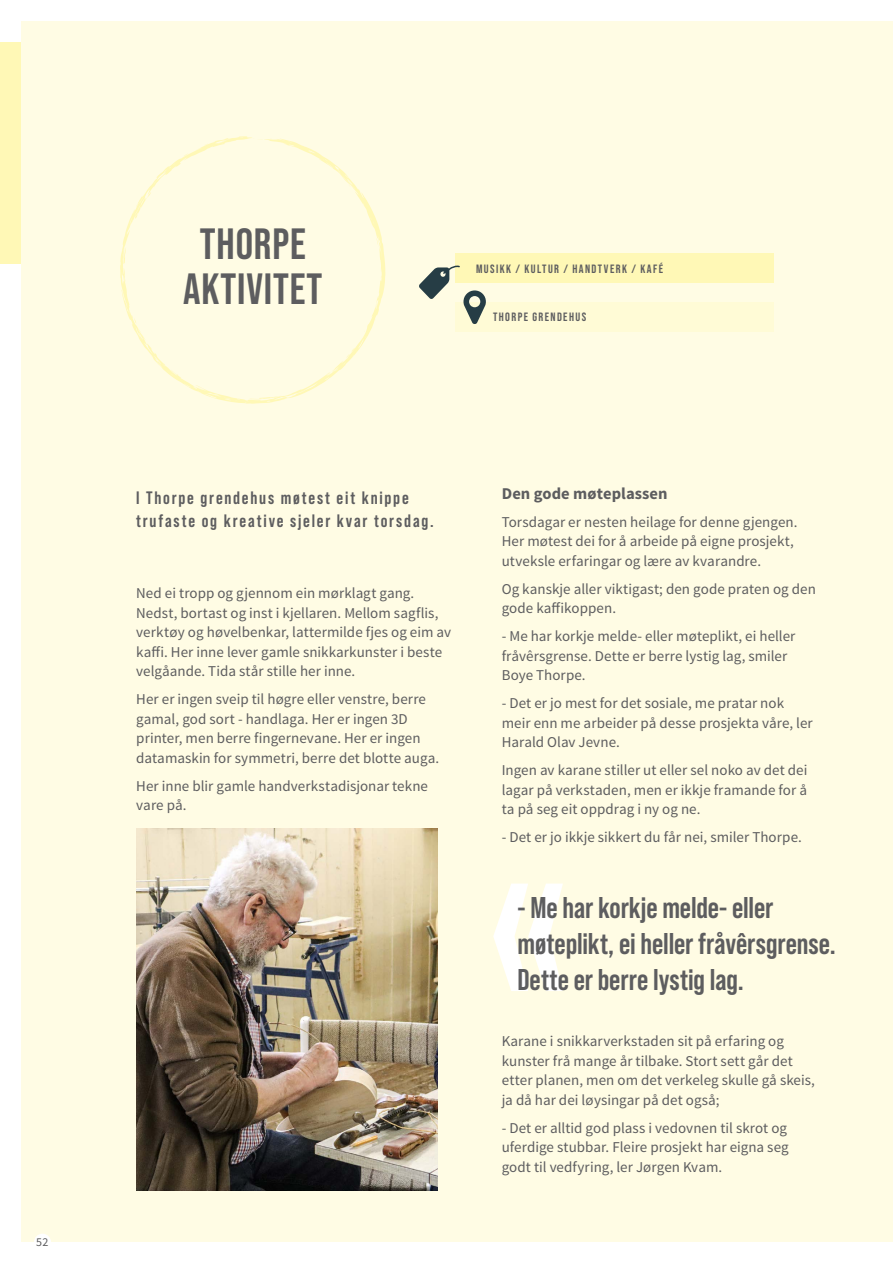
<style>
.page{position:relative;width:893px;height:1263px;background:#fff}
.page>*{position:absolute;margin:0;border:0;box-sizing:border-box;transform-origin:0 0}
.t1{font:43.5px/45px "Bebas Neue";letter-spacing:.02em;color:#5d5d5f;text-align:center}
.t2{font:700 30px/36px "Bebas Neue Pro";letter-spacing:-.005em;color:#5d5d5f}
.t3{font:700 18px/22.5px "Bebas Neue Pro";letter-spacing:.1em;color:#5d5d5f}
.t4{font:700 16.5px "Source Sans Pro";letter-spacing:.005em;color:#5d5d5f}
.t5{font:15px/19.5px "Source Sans Pro";letter-spacing:.005em;color:#5d5d5f}
.t6{font:12px "Bebas Neue";letter-spacing:.12em;color:#5d5d5f}
.t7{font:12px "Source Sans Pro";color:#5d5d5f}
</style>
<div class="page">
<div style="left:0;top:42px;width:26px;height:222px;background:#fff8b6"></div>
<div style="left:21px;top:21px;width:872px;height:1221px;background:#fffce4"></div>
<div style="left:455px;top:254px;width:319px;height:29px;background:#fff8b6"></div>
<div style="left:455px;top:302px;width:319px;height:30px;background:#fffbd6"></div>
<svg style="left:120px;top:136px;width:265px;height:268px"></svg>
<svg style="left:419px;top:265px;width:67px;height:59px"></svg>
<div style="left:34px;top:1233px;width:17px;height:18px;background:#fff;border-radius:50%"></div>
<svg style="left:493px;top:883px;width:70px;height:108px"></svg>
<img style="left:136px;top:828px;width:302px;height:363px">
<p class="t7" style="left:36px;top:1235px;width:14px">52</p>
<h1 class="t1" style="left:183px;top:221px;width:141px">THORPE<br>AKTIVITET</h1>
<p class="t6" style="left:476px;top:262px;width:189px">MUSIKK / KULTUR / HANDTVERK / KAFÉ</p>
<p class="t6" style="left:493px;top:310px;width:95px">THORPE GRENDEHUS</p>
<p class="t3" style="left:136px;top:486px;width:299px">I Thorpe grendehus møtest eit knippe trufaste og kreative sjeler kvar torsdag.</p>
<p class="t5" style="left:136px;top:584px;width:316px">Ned ei tropp og gjennom ein mørklagt gang.<br>Nedst, bortast og inst i kjellaren. Mellom sagflis, verktøy og høvelbenkar, lattermilde fjes og eim av kaffi. Her inne lever gamle snikkarkunster i beste velgåande. Tida står stille her inne.</p>
<p class="t5" style="left:136px;top:690px;width:304px">Her er ingen sveip til høgre eller venstre, berre gamal, god sort - handlaga. Her er ingen 3D printer, men berre fingernevane. Her er ingen datamaskin for symmetri, berre det blotte auga.</p>
<p class="t5" style="left:136px;top:776px;width:293px">Her inne blir gamle handverkstadisjonar tekne vare på.</p>
<p class="t4" style="left:502px;top:483px;width:167px">Den gode møteplassen</p>
<p class="t5" style="left:502px;top:512px;width:297px">Torsdagar er nesten heilage for denne gjengen.<br>Her møtest dei for å arbeide på eigne prosjekt, utveksle erfaringar og lære av kvarandre.</p>
<p class="t5" style="left:502px;top:579px;width:316px">Og kanskje aller viktigast; den gode praten og den gode kaffikoppen.</p>
<p class="t5" style="left:502px;top:627px;width:295px">- Me har korkje melde- eller møteplikt, ei heller fråvêrsgrense. Dette er berre lystig lag, smiler<br>Boye Thorpe.</p>
<p class="t5" style="left:502px;top:694px;width:312px">- Det er jo mest for det sosiale, me pratar nok meir enn me arbeider på desse prosjekta våre, ler<br>Harald Olav Jevne.</p>
<p class="t5" style="left:502px;top:761px;width:307px;text-align:justify">Ingen av karane stiller ut eller sel noko av det dei lagar på verkstaden, men er ikkje framande for å ta på seg eit oppdrag i ny og ne.</p>
<p class="t5" style="left:502px;top:828px;width:302px">- Det er jo ikkje sikkert du får nei, smiler Thorpe.</p>
<h2 class="t2" style="left:517px;top:889px;width:320px">- Me har korkje melde- eller møteplikt, ei heller fråvêrsgrense.<br>Dette er berre lystig lag.</h2>
<p class="t5" style="left:502px;top:1031px;width:315px">Karane i snikkarverkstaden sit på erfaring og kunster frå mange år tilbake. Stort sett går det etter planen, men om det verkeleg skulle gå skeis, ja då har dei løysingar på det også;</p>
<p class="t5" style="left:502px;top:1118px;width:288px;text-align:justify">- Det er alltid god plass i vedovnen til skrot og uferdige stubbar. Fleire prosjekt har eigna seg godt til vedfyring, ler Jørgen Kvam.</p>
</div>
